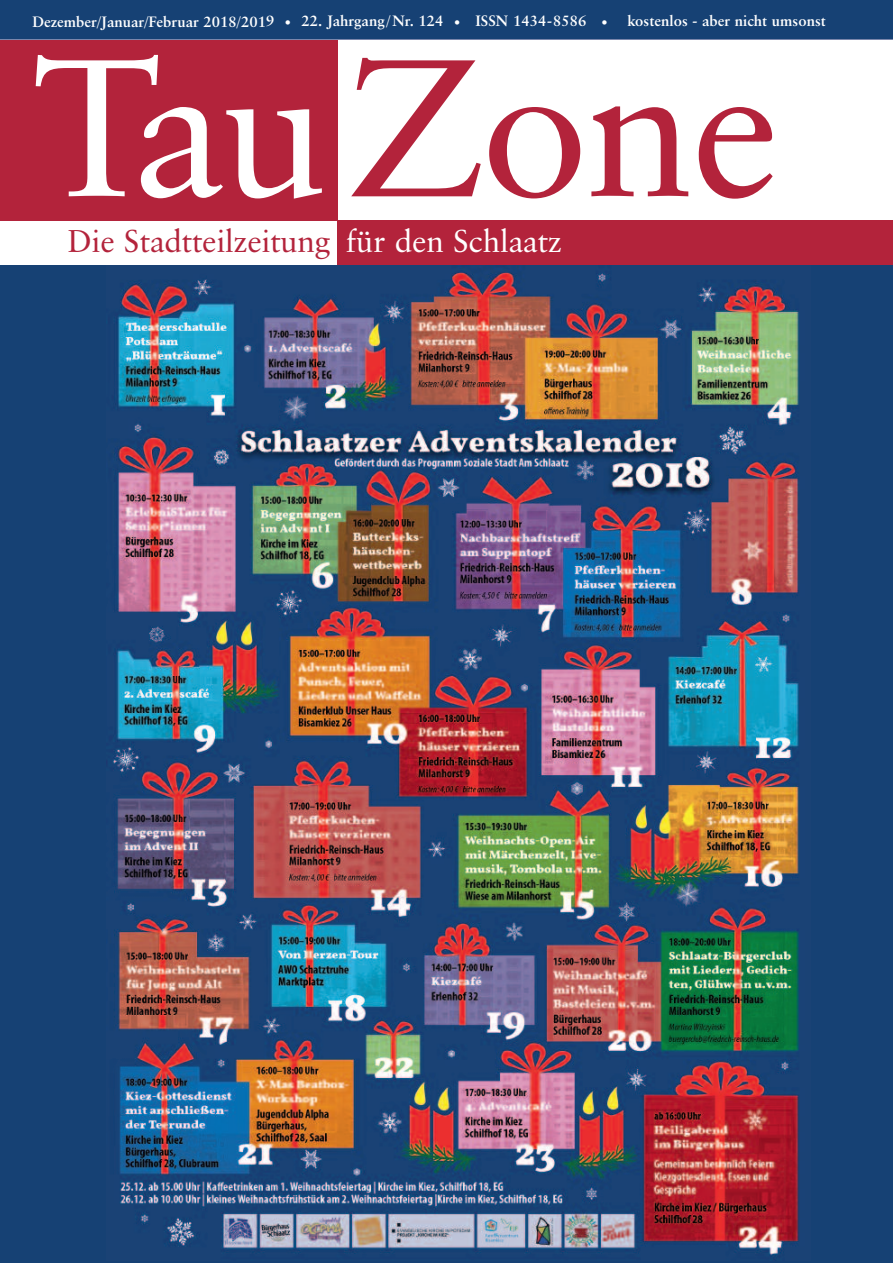
<style>
.page{position:relative;width:893px;height:1263px;background:#fff}
.page>*{position:absolute;margin:0;border:0;box-sizing:border-box;transform-origin:0 0}
.t1{font:195px "Classical Garamond BT";letter-spacing:-.015em;color:#b3233b}
.t2{font:31.5px "Classical Garamond BT";letter-spacing:-.005em;color:#b3233b}
.t3{font:700 15px "Classical Garamond BT";color:#fff}
.s1{color:#fff}
</style>
<div class="page">
<div style="left:0;top:0;width:893px;height:40px;background:#164174"></div>
<hr style="left:0;top:40px;width:893px;height:1px;background:#7a86ab">
<div style="left:337px;top:221px;width:556px;height:45px;background:#b3233b"></div>
<div style="left:0;top:40px;width:337px;height:180px;background:#b3233b"></div>
<div style="left:0;top:266px;width:893px;height:997px;background:#164174"></div>
<img style="left:113px;top:272px;width:686px;height:984px">
<p class="t3" style="left:32px;top:15px;width:795px">Dezember/Januar/Februar 2018/2019 • 22. Jahrgang/Nr. 124 • ISSN 1434-8586 • kostenlos - aber nicht umsonst</p>
<h1 class="t1" style="left:33px;top:49px;width:750px"><span class="s1">Tau</span>Zone</h1>
<h2 class="t2" style="left:68px;top:229px;width:496px">Die Stadtteilzeitung <span class="s1">für den Schlaatz</span></h2>
</div>
